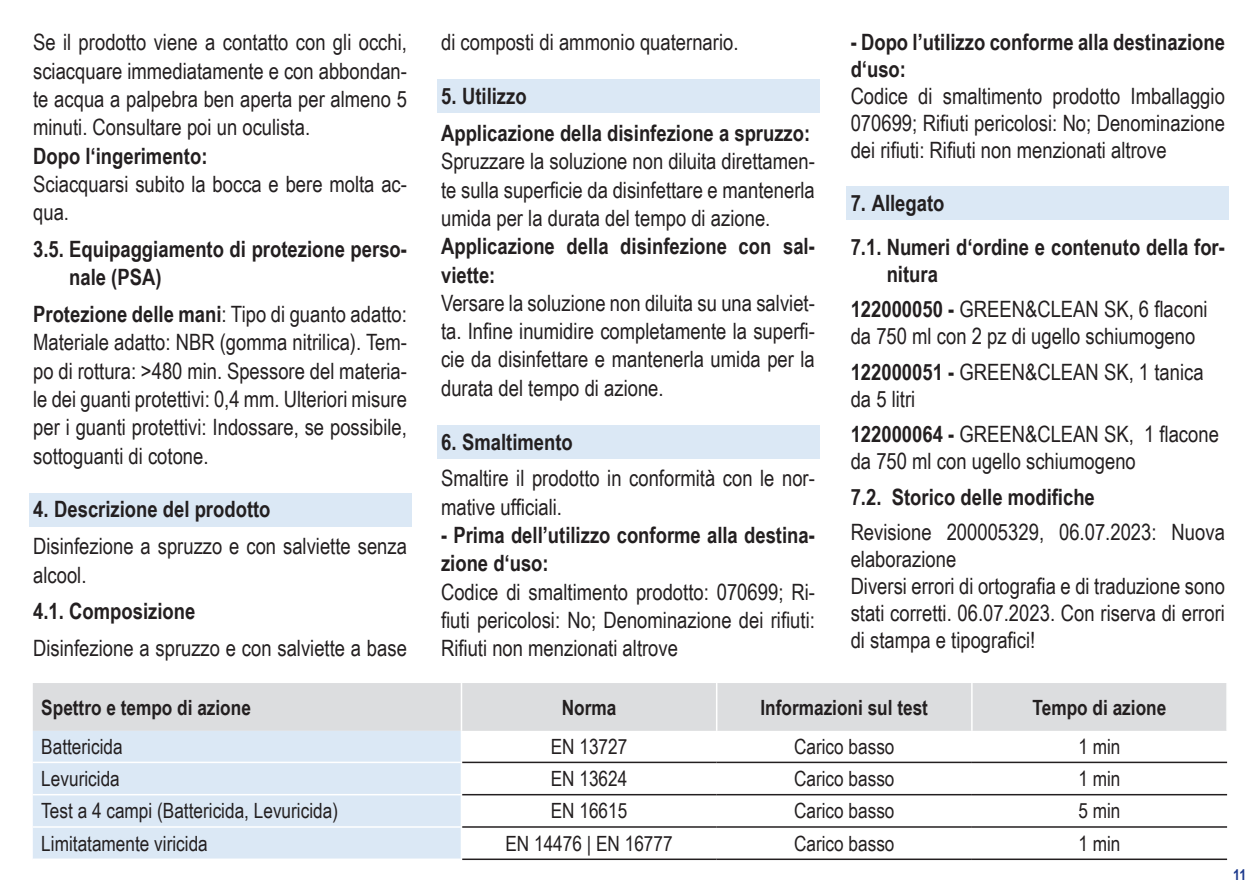
<style>
.page{position:relative;width:1259px;height:893px;background:#fff}
.page>*{position:absolute;margin:0;border:0;box-sizing:border-box;transform-origin:0 0}
.text{font:22.5px/28.2px "Arial Narrow";color:#231f20;text-align:justify}
.text_fett2{font:700 22.5px/28.2px "Arial Narrow";color:#231f20}
.text_fett2-2{font:22.5px/27px "Arial Narrow";color:#231f20}
.text-2{font:700 22.5px/28.2px "Arial Narrow";color:#231f20}
.text-3{font:21px "Arial Narrow";color:#231f20}
.text-4{font:700 21px "Arial Narrow";color:#231f20}
.t1{font:700 15px "Arial Narrow";color:#1b388c}
.s1{font-weight:700}
</style>
<div class="page">
<div style="left:29px;top:493px;width:382px;height:33px;background:#dbe8f5"></div>
<div style="left:437px;top:79px;width:382px;height:34px;background:#dbe8f5"></div>
<div style="left:437px;top:425px;width:382px;height:34px;background:#dbe8f5"></div>
<div style="left:33px;top:683px;width:1193px;height:48px;background:#dcdddf"></div>
<div style="left:33px;top:731px;width:428px;height:127px;background:#dbe8f5"></div>
<hr style="left:33px;top:762px;width:429px;height:1px;background:#fff">
<hr style="left:33px;top:794px;width:429px;height:1px;background:#fff">
<hr style="left:33px;top:826px;width:429px;height:2px;background:#fff">
<hr style="left:462px;top:762px;width:254px;height:1px;background:#231f20">
<hr style="left:716px;top:762px;width:256px;height:1px;background:#231f20">
<hr style="left:972px;top:762px;width:255px;height:1px;background:#231f20">
<hr style="left:462px;top:794px;width:254px;height:1px;background:#231f20">
<hr style="left:716px;top:794px;width:256px;height:1px;background:#231f20">
<hr style="left:972px;top:794px;width:255px;height:1px;background:#231f20">
<hr style="left:462px;top:826px;width:254px;height:2px;background:#231f20">
<hr style="left:716px;top:826px;width:256px;height:2px;background:#231f20">
<hr style="left:972px;top:826px;width:255px;height:2px;background:#231f20">
<hr style="left:462px;top:858px;width:254px;height:2px;background:#231f20">
<hr style="left:716px;top:858px;width:256px;height:2px;background:#231f20">
<hr style="left:972px;top:858px;width:255px;height:2px;background:#231f20">
<hr style="left:461px;top:683px;width:1px;height:48px;background:#fff">
<hr style="left:716px;top:683px;width:1px;height:48px;background:#fff">
<hr style="left:971px;top:683px;width:1px;height:48px;background:#fff">
<div style="left:846px;top:186px;width:383px;height:34px;background:#dbe8f5"></div>
<p class="text" style="left:33px;top:28px;width:375px">Se il prodotto viene a contatto con gli occhi, sciacquare immediatamente e con abbondan&shy;te acqua a palpebra ben aperta per almeno 5 minuti. Consultare poi un oculista.</p>
<p class="text_fett2" style="left:33px;top:140px;width:176px">Dopo l‘ingerimento:</p>
<p class="text" style="left:33px;top:169px;width:375px">Sciacquarsi subito la bocca e bere molta ac&shy;qua.</p>
<p class="text_fett2" style="left:69px;top:234px;width:339px;text-indent:-36px">3.5. Equipaggiamento di protezione perso&shy;nale (PSA)</p>
<p class="text" style="left:33px;top:299px;width:375px"><span class="s1">Protezione delle mani</span>: Tipo di guanto adatto:</p>
<p class="text" style="left:33px;top:328px;width:375px">Materiale adatto: NBR (gomma nitrilica). Tem&shy;po di rottura: &gt;480 min. Spessore del materia&shy;le dei guanti protettivi: 0,4 mm. Ulteriori misure per i guanti protettivi: Indossare, se possibile, sottoguanti di cotone.</p>
<p class="text_fett2" style="left:33px;top:494px;width:239px">4. Descrizione del prodotto</p>
<p class="text" style="left:33px;top:531px;width:375px">Disinfezione a spruzzo e con salviette senza alcool.</p>
<p class="text_fett2" style="left:33px;top:596px;width:164px">4.1. Composizione</p>
<p class="text" style="left:33px;top:633px;width:375px">Disinfezione a spruzzo e con salviette a base</p>
<p class="text" style="left:441px;top:28px;width:299px">di composti di ammonio quaternario.</p>
<p class="text_fett2" style="left:441px;top:81px;width:87px">5. Utilizzo</p>
<p class="text-2" style="left:441px;top:118px;width:371px">Applicazione della disinfezione a spruzzo:</p>
<p class="text" style="left:441px;top:146px;width:375px">Spruzzare la soluzione non diluita direttamen&shy;te sulla superficie da disinfettare e mantenerla umida per la durata del tempo di azione.</p>
<p class="text-2" style="left:441px;top:231px;width:375px">Applicazione della disinfezione con sal&shy;viette:</p>
<p class="text" style="left:441px;top:288px;width:375px">Versare la soluzione non diluita su una salviet&shy;ta. Infine inumidire completamente la superfi&shy;cie da disinfettare e mantenerla umida per la durata del tempo di azione.</p>
<p class="text_fett2" style="left:441px;top:426px;width:133px">6. Smaltimento</p>
<p class="text" style="left:441px;top:463px;width:375px">Smaltire il prodotto in conformità con le nor&shy;mative ufficiali.</p>
<p class="text_fett2" style="left:441px;top:520px;width:375px">- Prima dell’utilizzo conforme alla destina&shy;zione d‘uso:</p>
<p class="text" style="left:441px;top:577px;width:375px">Codice di smaltimento prodotto: 070699; Ri&shy;fiuti pericolosi: No; Denominazione dei rifiuti:<br>Rifiuti non menzionati altrove</p>
<p class="text_fett2" style="left:850px;top:28px;width:376px;line-height:27px">- Dopo l’utilizzo conforme alla destinazione d‘uso:</p>
<p class="text" style="left:850px;top:82px;width:376px;line-height:27px">Codice di smaltimento prodotto Imballaggio 070699; Rifiuti pericolosi: No; Denominazione dei rifiuti: Rifiuti non menzionati altrove</p>
<p class="text_fett2" style="left:850px;top:188px;width:95px">7. Allegato</p>
<p class="text_fett2" style="left:886px;top:232px;width:340px;line-height:27px;text-indent:-36px">7.1. Numeri d‘ordine e contenuto della for&shy;nitura</p>
<p class="text_fett2-2" style="left:850px;top:295px;width:358px"><span class="s1">122000050 -</span> GREEN&amp;CLEAN SK, 6 flaconi da 750 ml con 2 pz di ugello schiumogeno</p>
<p class="text_fett2-2" style="left:850px;top:358px;width:354px"><span class="s1">122000051 -</span> GREEN&amp;CLEAN SK, 1 tanica da 5 litri</p>
<p class="text_fett2-2" style="left:850px;top:420px;width:370px"><span class="s1">122000064 -</span> GREEN&amp;CLEAN SK, 1 flacone da 750 ml con ugello schiumogeno</p>
<p class="text_fett2" style="left:850px;top:482px;width:246px">7.2. Storico delle modifiche</p>
<p class="text" style="left:850px;top:518px;width:376px;line-height:27px">Revisione 200005329, 06.07.2023: Nuova elaborazione</p>
<p class="text" style="left:850px;top:572px;width:376px;line-height:27px">Diversi errori di ortografia e di traduzione sono stati corretti. 06.07.2023. Con riserva di errori di stampa e tipografici!</p>
<p class="text-4" style="left:41px;top:691px;width:211px">Spettro e tempo di azione</p>
<p class="text-4" style="left:562px;top:691px;width:56px">Norma</p>
<p class="text-4" style="left:760px;top:691px;width:169px">Informazioni sul test</p>
<p class="text-4" style="left:1032px;top:691px;width:135px">Tempo di azione</p>
<p class="text-3" style="left:41px;top:731px;width:83px">Battericida</p>
<p class="text-3" style="left:551px;top:731px;width:78px">EN 13727</p>
<p class="text-3" style="left:794px;top:731px;width:102px">Carico basso</p>
<p class="text-3" style="left:1078px;top:731px;width:44px">1 min</p>
<p class="text-3" style="left:41px;top:763px;width:80px">Levuricida</p>
<p class="text-3" style="left:551px;top:763px;width:78px">EN 13624</p>
<p class="text-3" style="left:794px;top:763px;width:102px">Carico basso</p>
<p class="text-3" style="left:1078px;top:763px;width:44px">1 min</p>
<p class="text-3" style="left:41px;top:796px;width:298px">Test a 4 campi (Battericida, Levuricida)</p>
<p class="text-3" style="left:551px;top:796px;width:78px">EN 16615</p>
<p class="text-3" style="left:794px;top:796px;width:102px">Carico basso</p>
<p class="text-3" style="left:1078px;top:796px;width:44px">5 min</p>
<p class="text-3" style="left:41px;top:828px;width:168px">Limitatamente viricida</p>
<p class="text-3" style="left:505px;top:828px;width:169px">EN 14476 | EN 16777</p>
<p class="text-3" style="left:794px;top:828px;width:102px">Carico basso</p>
<p class="text-3" style="left:1078px;top:828px;width:44px">1 min</p>
<p class="t1" style="left:1233px;top:864px;width:15px">11</p>
</div>
